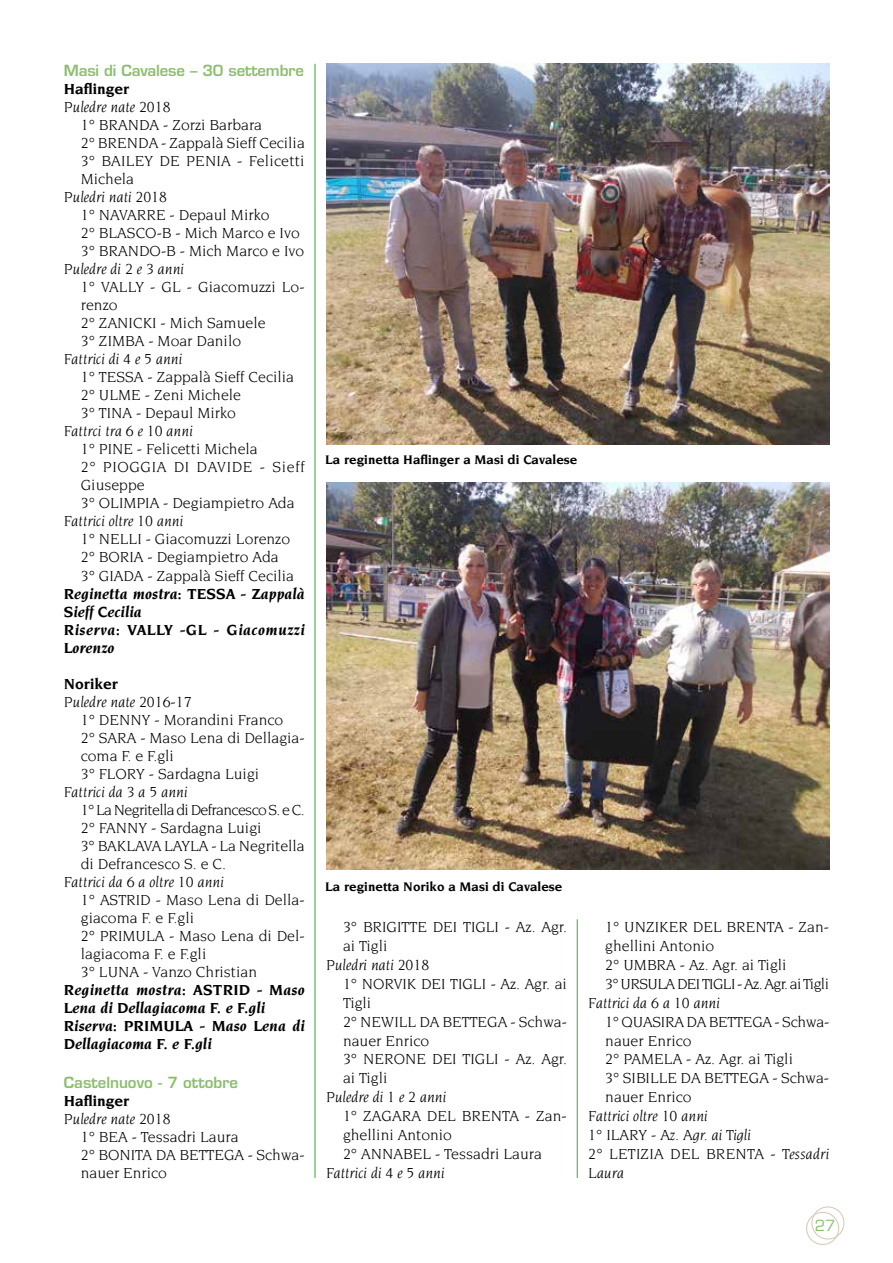
<style>
.page{position:relative;width:893px;height:1263px;background:#fff}
.page>*{position:absolute;margin:0;border:0;box-sizing:border-box;transform-origin:0 0}
.t1{font:15.75px/18px "Novarese";color:#000}
.t2{font:italic 15.75px/18.9px "Novarese";color:#000}
.t3{font:italic 700 15.75px/18px "Novarese";color:#000}
.t4{font:700 15.75px "Novarese";color:#000}
.t5{font:600 15px "Eurostile";letter-spacing:-.01em;color:#8bbe6d}
.t6{font:15px "Eurostile";color:#8bbe6d}
.t7{font:700 13.5px "Novarese";color:#000}
</style>
<div class="page">
<div style="left:806px;top:1212px;width:33px;height:33px;border:1px solid #dac9b6;border-radius:50%"></div>
<div style="left:811px;top:1206px;width:33px;height:33px;border:1px solid #dac9b6;border-radius:50%"></div>
<hr style="left:315px;top:64px;width:1px;height:1114px;background:#3fa535">
<hr style="left:577px;top:919px;width:1px;height:259px;background:#3fa535">
<img style="left:326px;top:64px;width:503px;height:381px">
<img style="left:326px;top:482px;width:503px;height:388px">
<p class="t5" style="left:64px;top:61px;width:242px">Masi di Cavalese – 30 settembre</p>
<p class="t4" style="left:64px;top:80px;width:67px">Haflinger</p>
<p class="t2" style="left:64px;top:97px;width:108px">Puledre nate 2018</p>
<p class="t1" style="left:81px;top:116px;width:226px">1° BRANDA - Zorzi Barbara<br>2° BRENDA - Zappalà Sieff Cecilia<br>3° BAILEY DE PENIA - Felicetti<br>Michela</p>
<p class="t2" style="left:64px;top:187px;width:105px">Puledri nati 2018</p>
<p class="t1" style="left:81px;top:206px;width:225px">1° NAVARRE - Depaul Mirko<br>2° BLASCO-B - Mich Marco e Ivo<br>3° BRANDO-B - Mich Marco e Ivo</p>
<p class="t2" style="left:64px;top:259px;width:122px">Puledre di 2 e 3 anni</p>
<p class="t1" style="left:81px;top:278px;width:225px">1° VALLY - GL - Giacomuzzi Lo&shy;renzo<br>2° ZANICKI - Mich Samuele<br>3° ZIMBA - Moar Danilo</p>
<p class="t2" style="left:64px;top:349px;width:120px">Fattrici di 4 e 5 anni</p>
<p class="t1" style="left:81px;top:368px;width:215px">1° TESSA - Zappalà Sieff Cecilia<br>2° ULME - Zeni Michele<br>3° TINA - Depaul Mirko</p>
<p class="t2" style="left:64px;top:422px;width:131px">Fattrci tra 6 e 10 anni</p>
<p class="t1" style="left:81px;top:440px;width:226px">1° PINE - Felicetti Michela<br>2° PIOGGIA DI DAVIDE - Sieff<br>Giuseppe<br>3° OLIMPIA - Degiampietro Ada</p>
<p class="t2" style="left:64px;top:512px;width:121px">Fattrici oltre 10 anni</p>
<p class="t1" style="left:81px;top:530px;width:215px">1° NELLI - Giacomuzzi Lorenzo<br>2° BORIA - Degiampietro Ada<br>3° GIADA - Zappalà Sieff Cecilia</p>
<p class="t3" style="left:64px;top:584px;width:243px">Reginetta mostra: TESSA - Zappalà<br>Sieff Cecilia<br>Riserva: VALLY -GL - Giacomuzzi<br>Lorenzo</p>
<p class="t4" style="left:64px;top:675px;width:56px">Noriker</p>
<p class="t2" style="left:64px;top:692px;width:129px">Puledre nate 2016-17</p>
<p class="t1" style="left:81px;top:710px;width:225px">1° DENNY - Morandini Franco<br>2° SARA - Maso Lena di Dellagia&shy;coma F. e F.gli<br>3° FLORY - Sardagna Luigi</p>
<p class="t2" style="left:64px;top:782px;width:125px">Fattrici da 3 a 5 anni</p>
<p class="t1" style="left:81px;top:800px;width:226px">1° La Negritella di Defrancesco S. e C.<br>2° FANNY - Sardagna Luigi<br>3° BAKLAVA LAYLA - La Negritella di Defrancesco S. e C.</p>
<p class="t2" style="left:64px;top:872px;width:162px">Fattrici da 6 a oltre 10 anni</p>
<p class="t1" style="left:81px;top:890px;width:225px">1° ASTRID - Maso Lena di Della&shy;giacoma F. e F.gli<br>2° PRIMULA - Maso Lena di Del&shy;lagiacoma F. e F.gli<br>3° LUNA - Vanzo Christian</p>
<p class="t3" style="left:64px;top:981px;width:243px">Reginetta mostra: ASTRID - Maso<br>Lena di Dellagiacoma F. e F.gli<br>Riserva: PRIMULA - Maso Lena di<br>Dellagiacoma F. e F.gli</p>
<p class="t5" style="left:64px;top:1073px;width:176px">Castelnuovo - 7 ottobre</p>
<p class="t4" style="left:64px;top:1092px;width:67px">Haflinger</p>
<p class="t2" style="left:64px;top:1109px;width:108px">Puledre nate 2018</p>
<p class="t1" style="left:81px;top:1127px;width:225px">1° BEA - Tessadri Laura<br>2° BONITA DA BETTEGA - Schwa&shy;nauer Enrico</p>
<p class="t7" style="left:325px;top:452px;width:254px">La reginetta Haflinger a Masi di Cavalese</p>
<p class="t7" style="left:325px;top:879px;width:239px">La reginetta Noriko a Masi di Cavalese</p>
<p class="t1" style="left:343px;top:917px;width:225px;line-height:18.9px">3° BRIGITTE DEI TIGLI - Az. Agr. ai Tigli</p>
<p class="t2" style="left:326px;top:955px;width:105px">Puledri nati 2018</p>
<p class="t1" style="left:343px;top:974px;width:225px;line-height:18.9px">1° NORVIK DEI TIGLI - Az. Agr. ai<br>Tigli<br>2° NEWILL DA BETTEGA - Schwa&shy;nauer Enrico<br>3° NERONE DEI TIGLI - Az. Agr. ai Tigli</p>
<p class="t2" style="left:326px;top:1087px;width:122px">Puledre di 1 e 2 anni</p>
<p class="t1" style="left:343px;top:1106px;width:225px;line-height:18.9px">1° ZAGARA DEL BRENTA - Zan&shy;ghellini Antonio<br>2° ANNABEL - Tessadri Laura</p>
<p class="t2" style="left:326px;top:1163px;width:120px">Fattrici di 4 e 5 anni</p>
<p class="t1" style="left:605px;top:917px;width:225px;line-height:18.9px">1° UNZIKER DEL BRENTA - Zan&shy;ghellini Antonio<br>2° UMBRA - Az. Agr. ai Tigli<br>3° URSULA DEI TIGLI - Az. Agr. ai Tigli</p>
<p class="t2" style="left:588px;top:993px;width:133px">Fattrici da 6 a 10 anni</p>
<p class="t1" style="left:605px;top:1012px;width:226px;line-height:18.9px">1° QUASIRA DA BETTEGA - Schwa&shy;nauer Enrico<br>2° PAMELA - Az. Agr. ai Tigli<br>3° SIBILLE DA BETTEGA - Schwa&shy;nauer Enrico</p>
<p class="t2" style="left:588px;top:1106px;width:243px">Fattrici oltre 10 anni<br>1° ILARY - Az. Agr. ai Tigli<br>2° LETIZIA DEL BRENTA - Tessadri<br>Laura</p>
<p class="t6" style="left:815px;top:1217px;width:22px">27</p>
</div>
